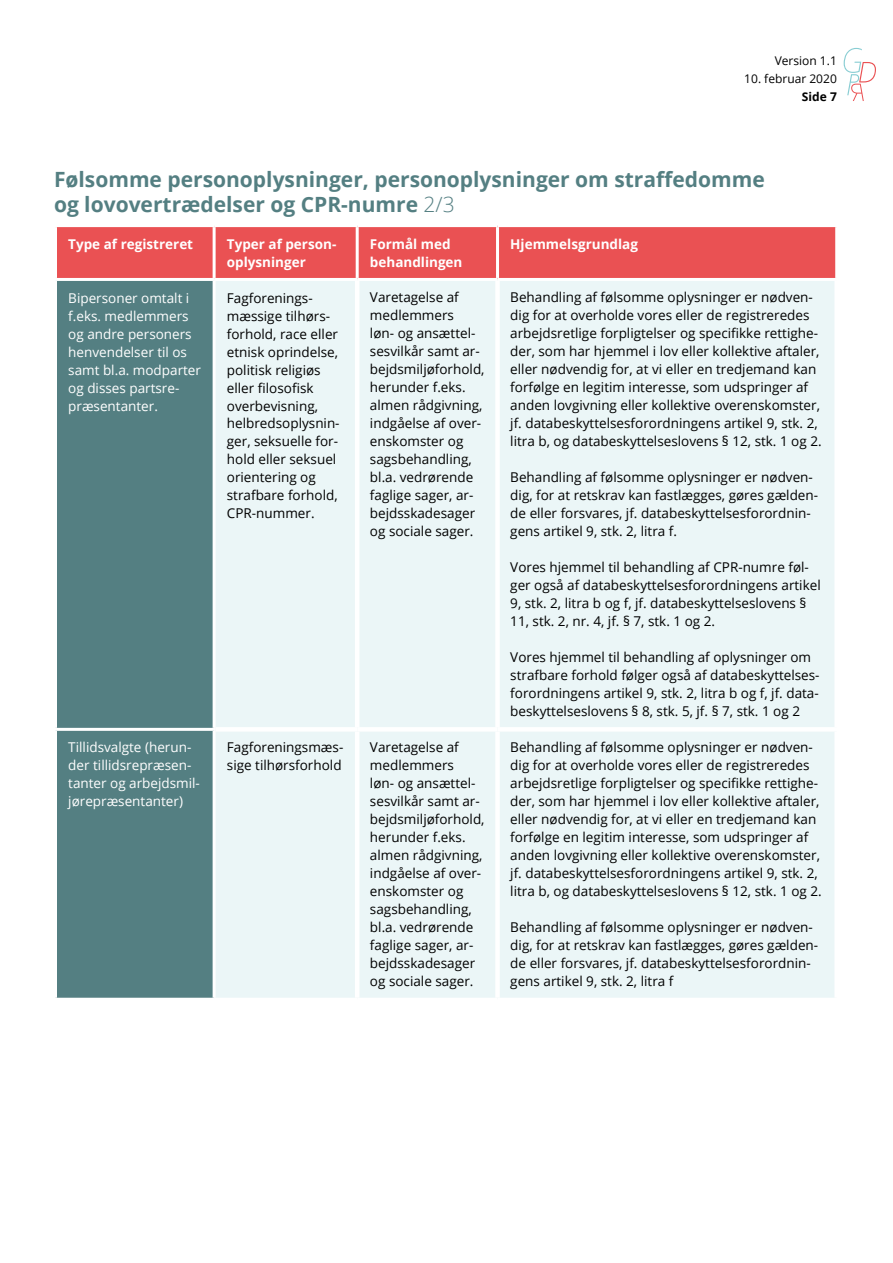
<style>
.page{position:relative;width:893px;height:1263px;background:#fff}
.page>*{position:absolute;margin:0;border:0;box-sizing:border-box;transform-origin:0 0}
.t1{font:700 21px/25.5px "Open Sans";color:#547f82}
.t2{font:13.5px/18px "Open Sans";color:#000}
.t3{font:13.5px/18px "Open Sans";color:#fff}
.t4{font:700 13.5px/18px "Open Sans";color:#fff}
.t5{font:12px "Open Sans";color:#000}
.t6{font:700 12px "Open Sans";color:#000}
.s1{font-weight:300}
</style>
<div class="page">
<svg style="left:844px;top:48px;width:32px;height:53px"></svg>
<div style="left:57px;top:227px;width:778px;height:51px;background:#ea5153"></div>
<div style="left:57px;top:281px;width:156px;height:717px;background:#547f82"></div>
<div style="left:216px;top:281px;width:618px;height:717px;background:#ebf6f7"></div>
<hr style="left:356px;top:227px;width:3px;height:51px;background:#fff">
<hr style="left:496px;top:227px;width:3px;height:51px;background:#fff">
<hr style="left:54px;top:728px;width:162px;height:3px;background:#fff">
<hr style="left:355px;top:281px;width:4px;height:446px;background:#fff">
<div style="left:495px;top:281px;width:5px;height:446px;background:#fff"></div>
<div style="left:216px;top:727px;width:141px;height:5px;background:#fff"></div>
<div style="left:357px;top:727px;width:140px;height:5px;background:#fff"></div>
<hr style="left:355px;top:732px;width:4px;height:266px;background:#fff">
<div style="left:497px;top:727px;width:342px;height:5px;background:#fff"></div>
<div style="left:495px;top:732px;width:5px;height:266px;background:#fff"></div>
<hr style="left:213px;top:227px;width:3px;height:51px;background:#fff">
<p class="t5" style="left:775px;top:52px;width:64px">Version 1.1</p>
<p class="t5" style="left:744px;top:70px;width:94px">10. februar 2020</p>
<p class="t6" style="left:802px;top:88px;width:36px">Side 7</p>
<h1 class="t1" style="left:54px;top:166px;width:712px">Følsomme personoplysninger, personoplysninger om straffedomme og lovovertrædelser og CPR-numre <span class="s1">2/3</span></h1>
<p class="t4" style="left:68px;top:234px;width:126px">Type af registreret</p>
<p class="t4" style="left:227px;top:234px;width:111px">Typer af person&shy;oplysninger</p>
<p class="t4" style="left:370px;top:234px;width:94px">Formål med behandlingen</p>
<p class="t4" style="left:510px;top:234px;width:129px">Hjemmelsgrundlag</p>
<p class="t3" style="left:68px;top:288px;width:134px">Bipersoner omtalt i f.eks. medlemmers og andre personers henvendelser til os samt bl.a. modparter og disses partsre&shy;præsentanter.</p>
<p class="t2" style="left:227px;top:288px;width:114px">Fagforenings&shy;mæssige tilhørs&shy;forhold, race eller etnisk oprindelse, politisk religiøs eller filosofisk overbevisning, helbredsoplysnin&shy;ger, seksuelle for&shy;hold eller seksuel orientering og strafbare forhold,<br>CPR-nummer.</p>
<p class="t2" style="left:370px;top:288px;width:116px">Varetagelse af medlemmers<br>løn- og ansættel&shy;sesvilkår samt ar&shy;bejdsmiljøforhold, herunder f.eks. almen rådgivning, indgåelse af over&shy;enskomster og sagsbehandling, bl.a. vedrørende faglige sager, ar&shy;bejdsskadesager og sociale sager.</p>
<p class="t2" style="left:510px;top:288px;width:313px">Behandling af følsomme oplysninger er nødven&shy;dig for at overholde vores eller de registreredes arbejdsretlige forpligtelser og specifikke rettighe&shy;der, som har hjemmel i lov eller kollektive aftaler, eller nødvendig for, at vi eller en tredjemand kan forfølge en legitim interesse, som udspringer af anden lovgivning eller kollektive overenskomster, jf. databeskyttelsesforordningens artikel 9, stk. 2, litra b, og databeskyttelseslovens § 12, stk. 1 og 2.</p>
<p class="t2" style="left:510px;top:468px;width:309px">Behandling af følsomme oplysninger er nødven&shy;dig, for at retskrav kan fastlægges, gøres gælden&shy;de eller forsvares, jf. databeskyttelsesforordnin&shy;gens artikel 9, stk. 2, litra f.</p>
<p class="t2" style="left:510px;top:558px;width:312px">Vores hjemmel til behandling af CPR-numre føl&shy;ger også af databeskyttelsesforordningens artikel 9, stk. 2, litra b og f, jf. databeskyttelseslovens § 11, stk. 2, nr. 4, jf. § 7, stk. 1 og 2.</p>
<p class="t2" style="left:510px;top:648px;width:311px">Vores hjemmel til behandling af oplysninger om strafbare forhold følger også af databeskyttelses&shy;forordningens artikel 9, stk. 2, litra b og f, jf. data&shy;beskyttelseslovens § 8, stk. 5, jf. § 7, stk. 1 og 2</p>
<p class="t3" style="left:68px;top:738px;width:133px">Tillidsvalgte (herun&shy;der tillidsrepræsen&shy;tanter og arbejdsmil&shy;jørepræsentanter)</p>
<p class="t2" style="left:227px;top:738px;width:118px">Fagforeningsmæs&shy;sige tilhørsforhold</p>
<p class="t2" style="left:370px;top:738px;width:116px">Varetagelse af medlemmers<br>løn- og ansættel&shy;sesvilkår samt ar&shy;bejdsmiljøforhold, herunder f.eks. almen rådgivning, indgåelse af over&shy;enskomster og sagsbehandling, bl.a. vedrørende faglige sager, ar&shy;bejdsskadesager og sociale sager.</p>
<p class="t2" style="left:510px;top:738px;width:313px">Behandling af følsomme oplysninger er nødven&shy;dig for at overholde vores eller de registreredes arbejdsretlige forpligtelser og specifikke rettighe&shy;der, som har hjemmel i lov eller kollektive aftaler, eller nødvendig for, at vi eller en tredjemand kan forfølge en legitim interesse, som udspringer af anden lovgivning eller kollektive overenskomster, jf. databeskyttelsesforordningens artikel 9, stk. 2, litra b, og databeskyttelseslovens § 12, stk. 1 og 2.</p>
<p class="t2" style="left:510px;top:918px;width:309px">Behandling af følsomme oplysninger er nødven&shy;dig, for at retskrav kan fastlægges, gøres gælden&shy;de eller forsvares, jf. databeskyttelsesforordnin&shy;gens artikel 9, stk. 2, litra f</p>
</div>
